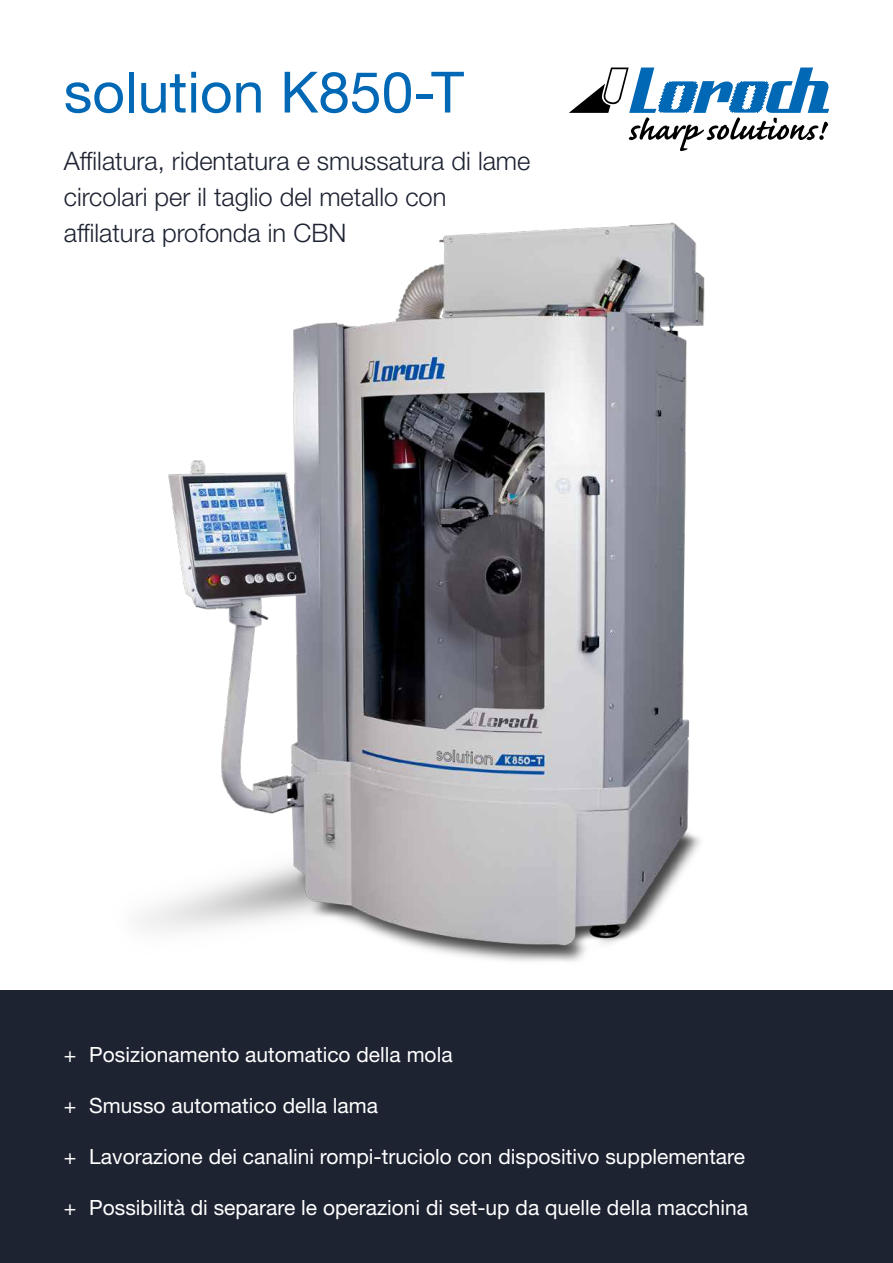
<style>
.page{position:relative;width:893px;height:1263px;background:#fff}
.page>*{position:absolute;margin:0;border:0;box-sizing:border-box;transform-origin:0 0}
.t1{font:57px "Helvetica Neue LT Std";color:#0068b5}
.t2{font:300 25.5px/36px "Helvetica Neue LT Std";color:#1e2332}
.t3{font:21px "Helvetica Neue LT Std";color:#fff}
</style>
<div class="page">
<img style="left:139px;top:222px;width:566px;height:740px">
<div style="left:0;top:990px;width:893px;height:273px;background:#1e2332"></div>
<svg style="left:569px;top:68px;width:260px;height:83px"></svg>
<h1 class="t1" style="left:64px;top:58px;width:402px">solution K850-T</h1>
<p class="t2" style="left:64px;top:142px;width:468px">Affilatura, ridentatura e smussatura di lame circolari per il taglio del metallo con affilatura profonda in CBN</p>
<p class="t3" style="left:64px;top:1042px;width:390px">+ Posizionamento automatico della mola</p>
<p class="t3" style="left:64px;top:1093px;width:316px">+ Smusso automatico della lama</p>
<p class="t3" style="left:64px;top:1144px;width:683px">+ Lavorazione dei canalini rompi-truciolo con dispositivo supplementare</p>
<p class="t3" style="left:64px;top:1195px;width:686px">+ Possibilità di separare le operazioni di set-up da quelle della macchina</p>
</div>
